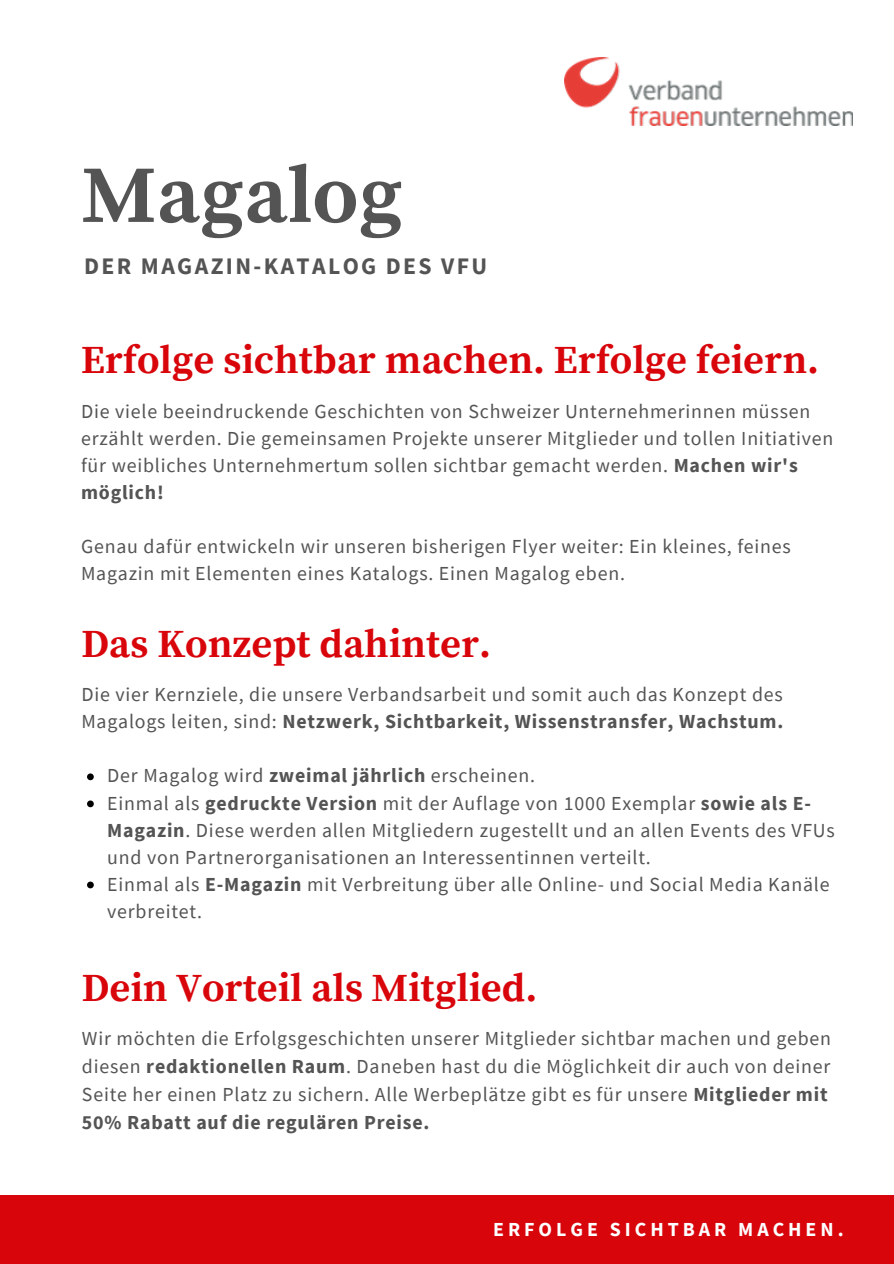
<style>
.page{position:relative;width:894px;height:1264px;background:#fff}
.page>*{position:absolute;margin:0;border:0;box-sizing:border-box;transform-origin:0 0}
.t1{font:700 81.15px "Source Serif Pro";color:#545454}
.t2{font:700 39.75px "Source Serif Pro";color:#d8050b}
.t3{font:700 23.7px "Source Sans Pro";letter-spacing:.1em;color:#545454}
.t4{font:19.8px/27px "Source Sans Pro";letter-spacing:.04em;color:#545454}
.t5{font:700 19.8px "Source Sans Pro";letter-spacing:.2em;color:#fff}
.s1{font-weight:700}
</style>
<div class="page">
<div style="left:0;top:1195px;width:893px;height:68px;background:#d8050b"></div>
<svg style="left:87px;top:773px;width:7px;height:7px"></svg>
<svg style="left:87px;top:800px;width:7px;height:7px"></svg>
<svg style="left:87px;top:881px;width:7px;height:7px"></svg>
<img style="left:564px;top:57px;width:288px;height:68px">
<h1 class="t1" style="left:82px;top:147px;width:322px">Magalog</h1>
<p class="t3" style="left:84px;top:250px;width:404px">DER MAGAZIN-KATALOG DES VFU</p>
<h2 class="t2" style="left:81px;top:337px;width:739px">Erfolge sichtbar machen. Erfolge feiern.</h2>
<p class="t4" style="left:81px;top:397px;width:753px">Die viele beeindruckende Geschichten von Schweizer Unternehmerinnen müssen erzählt werden. Die gemeinsamen Projekte unserer Mitglieder und tollen Initiativen für weibliches Unternehmertum sollen sichtbar gemacht werden. <span class="s1">Machen wir's möglich!</span></p>
<p class="t4" style="left:81px;top:532px;width:711px">Genau dafür entwickeln wir unseren bisherigen Flyer weiter: Ein kleines, feines<br>Magazin mit Elementen eines Katalogs. Einen Magalog eben.</p>
<h2 class="t2" style="left:81px;top:620px;width:411px">Das Konzept dahinter.</h2>
<p class="t4" style="left:81px;top:680px;width:703px">Die vier Kernziele, die unsere Verbandsarbeit und somit auch das Konzept des<br>Magalogs leiten, sind: <span class="s1">Netzwerk, Sichtbarkeit, Wissenstransfer, Wachstum.</span></p>
<p class="t4" style="left:107px;top:762px;width:729px">Der Magalog wird <span class="s1">zweimal jährlich</span> erscheinen.<br>Einmal als <span class="s1">gedruckte Version</span> mit der Auflage von 1000 Exemplar <span class="s1">sowie als E-Magazin</span>. Diese werden allen Mitgliedern zugestellt und an allen Events des VFUs und von Partnerorganisationen an Interessentinnen verteilt.<br>Einmal als <span class="s1">E-Magazin</span> mit Verbreitung über alle Online- und Social Media Kanäle verbreitet.</p>
<h2 class="t2" style="left:82px;top:964px;width:457px">Dein Vorteil als Mitglied.</h2>
<p class="t4" style="left:82px;top:1023px;width:750px;line-height:28.2px">Wir möchten die Erfolgsgeschichten unserer Mitglieder sichtbar machen und geben diesen <span class="s1">redaktionellen Raum</span>. Daneben hast du die Möglichkeit dir auch von deiner Seite her einen Platz zu sichern. Alle Werbeplätze gibt es für unsere <span class="s1">Mitglieder mit 50% Rabatt auf die regulären Preise.</span></p>
<p class="t5" style="left:493px;top:1216px;width:352px">ERFOLGE SICHTBAR MACHEN.</p>
</div>
